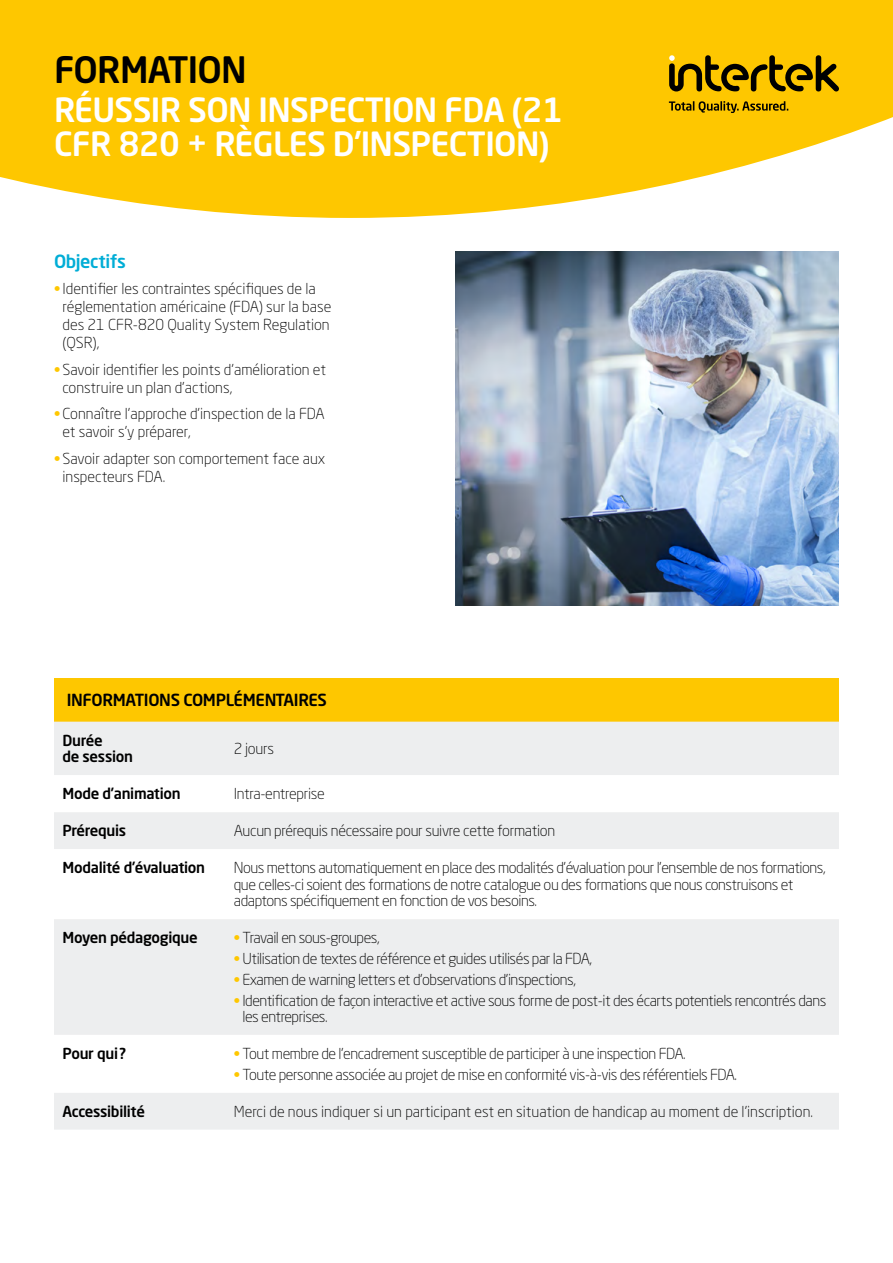
<style>
.page{position:relative;width:893px;height:1263px;background:#fff}
.page>*{position:absolute;margin:0;border:0;box-sizing:border-box;transform-origin:0 0}
.t1{font:500 36px "Neo Sans Std";letter-spacing:-.02em;color:#000}
.t2{font:500 33px/34.5px "Neo Sans Std";letter-spacing:-.02em;color:#fff}
.t3{font:500 18px "Neo Sans Std";letter-spacing:-.02em;color:#00add6}
.t4{font:500 16.5px "Neo Sans Std";letter-spacing:-.02em;color:#000}
.t5{font:300 15px/16.5px "Neo Sans Std";letter-spacing:-.03em;color:#000}
.t6{font:300 15px/18px "Neo Sans Std";color:#000}
.t7{font:500 15px/16.5px "Neo Sans Std";letter-spacing:-.02em;color:#000}
.s1{font-weight:500;color:#fec700}
</style>
<div class="page">
<svg style="left:0;top:0;width:893px;height:218px;background:#fecd1f"></svg>
<svg style="left:669px;top:55px;width:170px;height:36px;background:#9d7b00"></svg>
<svg style="left:669px;top:101px;width:119px;height:12px"></svg>
<div style="left:54px;top:678px;width:785px;height:44px;background:#fec700"></div>
<div style="left:54px;top:722px;width:785px;height:407px;background:#edeeef"></div>
<svg style="left:54px;top:775px;width:785px;height:317px"></svg>
<img style="left:455px;top:252px;width:384px;height:354px">
<h1 class="t1" style="left:54px;top:47px;width:194px">FORMATION</h1>
<h2 class="t2" style="left:54px;top:91px;width:510px">RÉUSSIR SON INSPECTION FDA (21<br>CFR 820 + RÈGLES D’INSPECTION)</h2>
<p class="t3" style="left:54px;top:250px;width:73px">Objectifs</p>
<p class="t6" style="left:63px;top:280px;width:270px;text-indent:-9px"><span class="s1">•</span> Identifier les contraintes spécifiques de la réglementation américaine (FDA) sur la base des 21 CFR-820 Quality System Regulation (QSR),</p>
<p class="t6" style="left:63px;top:360px;width:265px;text-indent:-9px"><span class="s1">•</span> Savoir identifier les points d’amélioration et construire un plan d’actions,</p>
<p class="t6" style="left:63px;top:405px;width:264px;text-indent:-9px"><span class="s1">•</span> Connaître l’approche d’inspection de la FDA et savoir s’y préparer,</p>
<p class="t6" style="left:63px;top:449px;width:264px;text-indent:-9px"><span class="s1">•</span> Savoir adapter son comportement face aux inspecteurs FDA.</p>
<p class="t4" style="left:67px;top:690px;width:262px">INFORMATIONS COMPLÉMENTAIRES</p>
<p class="t7" style="left:63px;top:732px;width:72px">Durée<br>de session</p>
<p class="t5" style="left:234px;top:740px;width:42px">2 jours</p>
<p class="t7" style="left:63px;top:785px;width:120px">Mode d’animation</p>
<p class="t5" style="left:234px;top:785px;width:92px">Intra-entreprise</p>
<p class="t7" style="left:63px;top:822px;width:65px">Prérequis</p>
<p class="t5" style="left:234px;top:822px;width:323px">Aucun prérequis nécessaire pour suivre cette formation</p>
<p class="t7" style="left:63px;top:859px;width:144px">Modalité d’évaluation</p>
<p class="t5" style="left:234px;top:859px;width:593px">Nous mettons automatiquement en place des modalités d’évaluation pour l’ensemble de nos formations, que celles-ci soient des formations de notre catalogue ou des formations que nous construisons et adaptons spécifiquement en fonction de vos besoins.</p>
<p class="t7" style="left:63px;top:929px;width:137px">Moyen pédagogique</p>
<p class="t5" style="left:234px;top:929px;width:147px"><span class="s1">•</span> Travail en sous-groupes,</p>
<p class="t5" style="left:234px;top:950px;width:360px"><span class="s1">•</span> Utilisation de textes de référence et guides utilisés par la FDA,</p>
<p class="t5" style="left:234px;top:971px;width:343px"><span class="s1">•</span> Examen de warning letters et d’observations d’inspections,</p>
<p class="t5" style="left:242px;top:992px;width:585px;text-indent:-9px"><span class="s1">•</span> Identification de façon interactive et active sous forme de post-it des écarts potentiels rencontrés dans les entreprises.</p>
<p class="t7" style="left:63px;top:1045px;width:65px">Pour qui?</p>
<p class="t5" style="left:234px;top:1045px;width:453px"><span class="s1">•</span> Tout membre de l’encadrement susceptible de participer à une inspection FDA.</p>
<p class="t5" style="left:234px;top:1066px;width:505px"><span class="s1">•</span> Toute personne associée au projet de mise en conformité vis-à-vis des référentiels FDA.</p>
<p class="t7" style="left:63px;top:1103px;width:84px">Accessibilité</p>
<p class="t6" style="left:234px;top:1102px;width:581px">Merci de nous indiquer si un participant est en situation de handicap au moment de l’inscription.</p>
</div>
